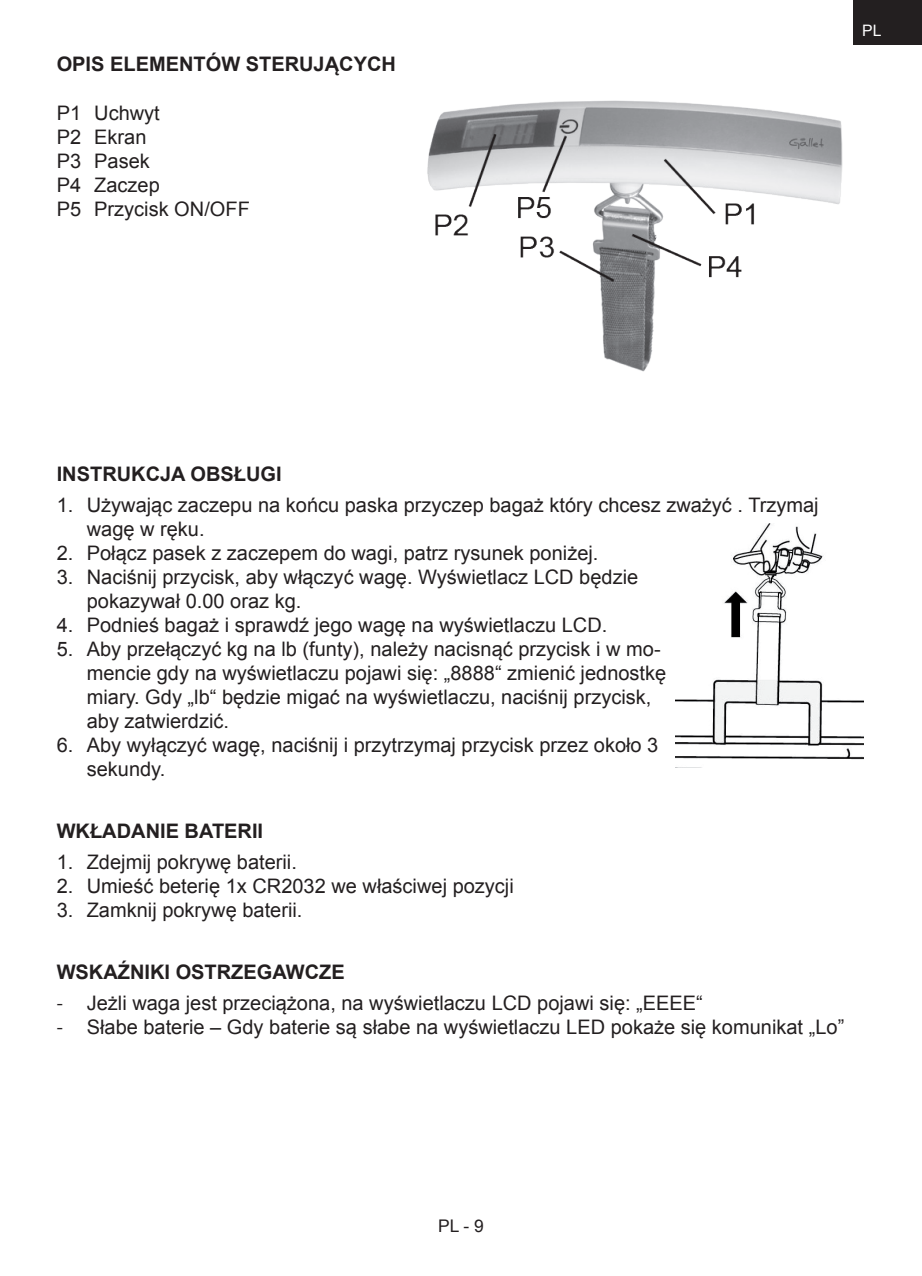
<style>
.page{position:relative;width:922px;height:1276px;background:#fff}
.page>*{position:absolute;margin:0;border:0;box-sizing:border-box;transform-origin:0 0}
.Odrážky_ciselna{font:20px/24px "Arial";color:#231f20}
.Odrážky_pomlčky{font:20px "Arial";color:#231f20}
._2_podnadpis{font:700 20px "Arial";color:#231f20}
._3_Text{font:20px "Arial";color:#231f20}
.t1{font:17.5px "Arial";color:#231f20}
.t2{font:15.75px "Arial";color:#fff}
.s1{font-family:"Myriad Pro"}
</style>
<div class="page">
<div style="left:853px;top:0;width:68px;height:44px;background:#231f20"></div>
<img style="left:427px;top:100px;width:416px;height:272px">
<img style="left:675px;top:523px;width:188px;height:237px">
<p class="_2_podnadpis" style="left:57px;top:51px;width:340px">OPIS ELEMENTÓW STERUJĄCYCH</p>
<p class="_3_Text" style="left:57px;top:100px;width:105px">P1 Uchwyt</p>
<p class="_3_Text" style="left:57px;top:124px;width:91px">P2 Ekran</p>
<p class="_3_Text" style="left:57px;top:148px;width:95px">P3 Pasek</p>
<p class="_3_Text" style="left:57px;top:172px;width:105px">P4 Zaczep</p>
<p class="_3_Text" style="left:57px;top:196px;width:195px">P5 Przycisk ON/OFF</p>
<p class="t2" style="left:861px;top:21px;width:21px">PL</p>
<p class="_2_podnadpis" style="left:57px;top:460px;width:226px">INSTRUKCJA OBSŁUGI</p>
<p class="Odrážky_ciselna" style="left:87px;top:493px;width:733px;text-indent:-30px">1. Używając zaczepu na końcu paska przyczep bagaż który chcesz zważyć . Trzymaj wagę w ręku.</p>
<p class="Odrážky_ciselna" style="left:57px;top:541px;width:543px">2. Połącz pasek z zaczepem do wagi, patrz rysunek poniżej.</p>
<p class="Odrážky_ciselna" style="left:87px;top:565px;width:553px;text-indent:-30px">3. Naciśnij przycisk, aby włączyć wagę. Wyświetlacz LCD będzie pokazywał 0.00 oraz kg.</p>
<p class="Odrážky_ciselna" style="left:57px;top:613px;width:552px">4. Podnieś bagaż i sprawdź jego wagę na wyświetlaczu LCD.</p>
<p class="Odrážky_ciselna" style="left:87px;top:637px;width:581px;text-indent:-30px">5. Aby przełączyć kg na lb (funty), należy nacisnąć przycisk i w mo&shy;mencie gdy na wyświetlaczu pojawi się: „8888“ zmienić jednostkę miary. Gdy „lb“ będzie migać na wyświetlaczu, naciśnij przycisk, aby zatwierdzić.</p>
<p class="Odrážky_ciselna" style="left:87px;top:733px;width:573px;text-indent:-30px">6. Aby wyłączyć wagę, naciśnij i przytrzymaj przycisk przez około 3 sekundy.</p>
<p class="_2_podnadpis" style="left:57px;top:817px;width:208px">WKŁADANIE BATERII</p>
<p class="Odrážky_ciselna" style="left:57px;top:850px;width:242px">1. Zdejmij pokrywę baterii.</p>
<p class="Odrážky_ciselna" style="left:57px;top:874px;width:458px">2. Umieść beterię 1x CR2032 we właściwej pozycji</p>
<p class="Odrážky_ciselna" style="left:57px;top:898px;width:247px">3. Zamknij pokrywę baterii.</p>
<p class="_2_podnadpis" style="left:57px;top:959px;width:289px">WSKAŹNIKI OSTRZEGAWCZE</p>
<p class="Odrážky_pomlčky" style="left:57px;top:990px;width:647px"><span class="s1">-</span> Jeżli waga jest przeciążona, na wyświetlaczu LCD pojawi się: „EEEE“</p>
<p class="Odrážky_pomlčky" style="left:57px;top:1014px;width:788px"><span class="s1">-</span> Słabe baterie – Gdy baterie są słabe na wyświetlaczu LED pokaże się komunikat „Lo”</p>
<p class="t1" style="left:438px;top:1214px;width:47px">PL - 9</p>
</div>
